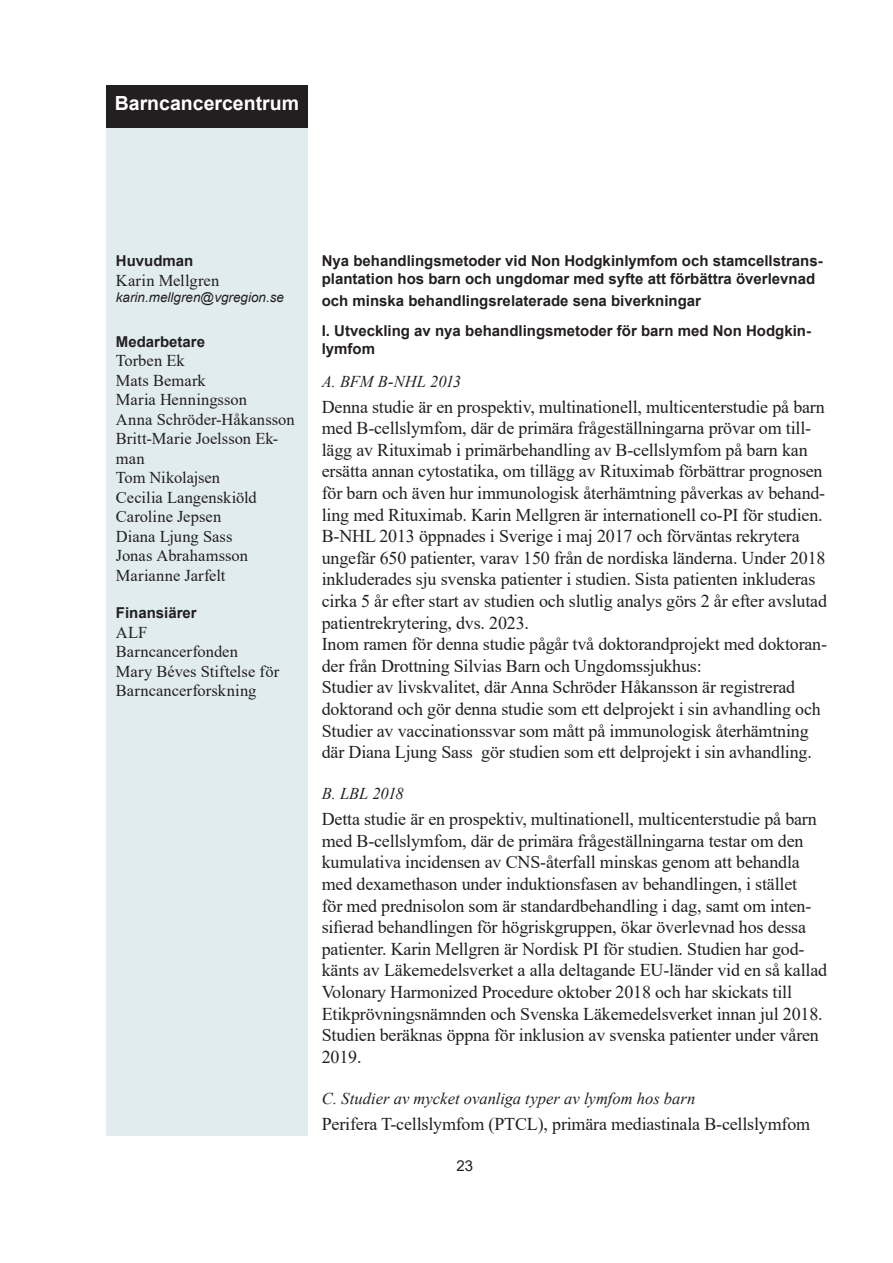
<style>
.page{position:relative;width:893px;height:1263px;background:#fff}
.page>*{position:absolute;margin:0;border:0;box-sizing:border-box;transform-origin:0 0}
.t1{font:700 19.5px "Arial";color:#fff}
.t2{font:18px/21.6px "Times New Roman";letter-spacing:-.01em;color:#231f20}
.t3{font:16.5px/19.5px "Times New Roman";color:#231f20}
.t4{font:italic 16.5px "Times New Roman";color:#231f20}
.t5{font:700 15px/18px "Arial";color:#231f20}
.t6{font:15px "Arial";color:#231f20}
.t7{font:italic 13.5px "Arial";color:#231f20}
</style>
<div class="page">
<div style="left:106px;top:85px;width:202px;height:1050px;background:#e1ecef"></div>
<div style="left:106px;top:85px;width:202px;height:43px;background:#231f20"></div>
<p class="t1" style="left:115px;top:89px;width:186px">Barncancercentrum</p>
<p class="t5" style="left:116px;top:252px;width:79px">Huvudman</p>
<p class="t3" style="left:116px;top:270px;width:105px">Karin Mellgren</p>
<p class="t7" style="left:116px;top:289px;width:170px">karin.mellgren@vgregion.se</p>
<p class="t5" style="left:116px;top:332px;width:91px">Medarbetare</p>
<p class="t3" style="left:116px;top:350px;width:180px">Torben Ek<br>Mats Bemark<br>Maria Henningsson<br>Anna Schröder-Håkansson<br>Britt-Marie Joelsson Ek&shy;man<br>Tom Nikolajsen<br>Cecilia Langenskiöld<br>Caroline Jepsen<br>Diana Ljung Sass<br>Jonas Abrahamsson<br>Marianne Jarfelt</p>
<p class="t5" style="left:116px;top:604px;width:82px">Finansiärer</p>
<p class="t3" style="left:116px;top:622px;width:165px">ALF<br>Barncancerfonden<br>Mary Béves Stiftelse för<br>Barncancerforskning</p>
<p class="t5" style="left:322px;top:252px;width:502px">Nya behandlingsmetoder vid Non Hodgkinlymfom och stamcellstrans&shy;plantation hos barn och ungdomar med syfte att förbättra överlevnad</p>
<p class="t5" style="left:322px;top:285px;width:491px;line-height:30.8px">och minska behandlingsrelaterade sena biverkningar<br>I. Utveckling av nya behandlingsmetoder för barn med Non Hodgkin-</p>
<p class="t5" style="left:322px;top:340px;width:55px">lymfom</p>
<p class="t4" style="left:322px;top:370px;width:141px">A. BFM B-NHL 2013</p>
<p class="t2" style="left:322px;top:395px;width:507px">Denna studie är en prospektiv, multinationell, multicenterstudie på barn med B-cellslymfom, där de primära frågeställningarna prövar om til - lägg av Rituximab i primärbehandling av B-cellslymfom på barn kan ersätta annan cytostatika, om tillägg av Rituximab förbättrar prognosen för barn och även hur immunologisk återhämtning påverkas av behand&shy;ling med Rituximab. Karin Mellgren är internationell co-PI för studien.<br>B-NHL 2013 öppnades i Sverige i maj 2017 och förväntas rekrytera ungefär 650 patienter, varav 150 från de nordiska länderna. Under 2018 inkluderades sju svenska patienter i studien. Sista patienten inkluderas cirka 5 år efter start av studien och slutlig analys görs 2 år efter avslutad patientrekrytering, dvs. 2023.<br>Inom ramen för denna studie pågår två doktorandprojekt med doktoran&shy;der från Drottning Silvias Barn och Ungdomssjukhus:<br>Studier av livskvalitet, där Anna Schröder Håkansson är registrerad doktorand och gör denna studie som ett delprojekt i sin avhandling och Studier av vaccinationssvar som mått på immunologisk återhämtning där Diana Ljung Sass gör studien som ett delprojekt i sin avhandling.</p>
<p class="t4" style="left:322px;top:782px;width:83px">B. LBL 2018</p>
<p class="t2" style="left:322px;top:808px;width:507px">Detta studie är en prospektiv, multinationell, multicenterstudie på barn med B-cellslymfom, där de primära frågeställningarna testar om den kumulativa incidensen av CNS-återfall minskas genom att behandla med dexamethason under induktionsfasen av behandlingen, i stället<br>för med prednisolon som är standardbehandling i dag, samt om inten&shy;sifierad behandlingen för högriskgruppen, ökar överlevnad hos dessa patienter. Karin Mellgren är Nordisk PI för studien. Studien har god&shy;känts av Läkemedelsverket a alla deltagande EU-länder vid en så kallad Volonary Harmonized Procedure oktober 2018 och har skickats till Etikprövningsnämnden och Svenska Läkemedelsverket innan jul 2018.<br>Studien beräknas öppna för inklusion av svenska patienter under våren 2019.</p>
<p class="t4" style="left:322px;top:1087px;width:375px">C. Studier av mycket ovanliga typer av lymfom hos barn</p>
<p class="t2" style="left:322px;top:1112px;width:490px">Perifera T-cellslymfom (PTCL), primära mediastinala B-cellslymfom</p>
<p class="t6" style="left:457px;top:1155px;width:18px">23</p>
</div>
